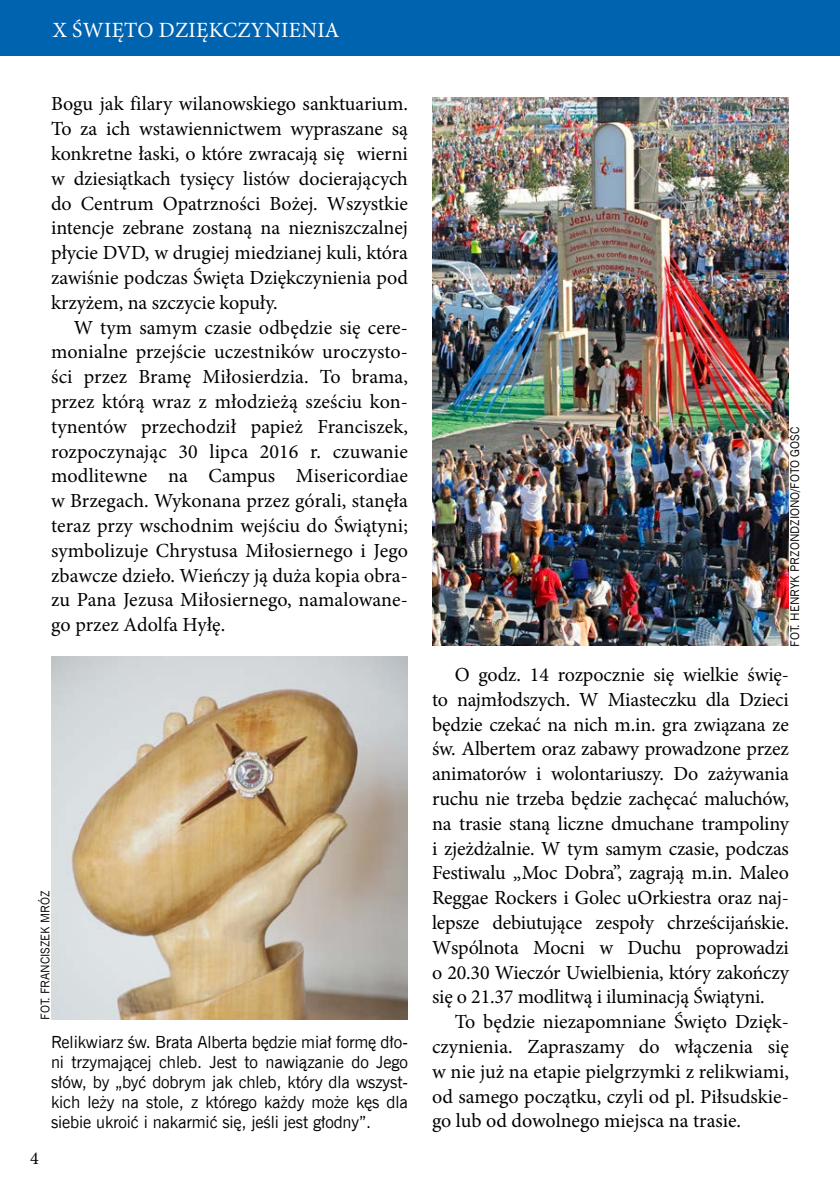
<style>
.page{position:relative;width:840px;height:1191px;background:#fff}
.page>*{position:absolute;margin:0;border:0;box-sizing:border-box;transform-origin:0 0}
.t1{font:21.8px "Minion Pro";letter-spacing:.01em;color:#fff}
.t2{font:20px/24.8px "Minion Pro";letter-spacing:-.005em;color:#000;text-align:justify}
.t3{font:18px "Minion Pro";color:#000}
.t4{font:16.8px/20.2px "News Goth EU Normal";letter-spacing:-.005em;color:#000;text-align:justify}
.t5{font:12px "News Goth EU Normal";letter-spacing:-.005em;color:#000}
</style>
<div class="page">
<div style="left:0;top:0;width:839px;height:56px;background:#0063b0"></div>
<img style="left:432px;top:98px;width:356px;height:547px">
<img style="left:51px;top:656px;width:357px;height:363px">
<p class="t1" style="left:53px;top:16px;width:288px">X Święto Dziękczynienia</p>
<p class="t2" style="left:51px;top:92px;width:358px">Bogu jak filary wilanowskiego sanktuarium.<br>To za ich wstawiennictwem wypraszane są konkretne łaski, o które zwracają się wierni w dziesiątkach tysięcy listów docierających do Centrum Opatrzności Bożej. Wszystkie intencje zebrane zostaną na niezniszczalnej płycie DVD, w drugiej miedzianej kuli, która zawiśnie podczas Święta Dziękczynienia pod krzyżem, na szczycie kopuły.</p>
<p class="t2" style="left:51px;top:315px;width:358px;text-indent:23px">W tym samym czasie odbędzie się cere&shy;monialne przejście uczestników uroczysto&shy;ści przez Bramę Miłosierdzia. To brama, przez którą wraz z młodzieżą sześciu kon&shy;tynentów przechodził papież Franciszek, rozpoczynając 30 lipca 2016 r. czuwanie modlitewne na Campus Misericordiae w Brzegach. Wykonana przez górali, stanęła teraz przy wschodnim wejściu do Świątyni; symbolizuje Chrystusa Miłosiernego i Jego zbawcze dzieło. Wieńczy ją duża kopia obra&shy;zu Pana Jezusa Miłosiernego, namalowane&shy;go przez Adolfa Hyłę.</p>
<p class="t5" style="left:38px;top:1019px;width:131px;rotate:-90deg">fot. Franciszek Mróz</p>
<p class="t3" style="left:30px;top:1146px;width:10px">4</p>
<p class="t4" style="left:51px;top:1032px;width:358px">Relikwiarz św. Brata Alberta będzie miał formę dło&shy;ni trzymającej chleb. Jest to nawiązanie do Jego słów, by „być dobrym jak chleb, który dla wszyst&shy;kich leży na stole, z którego każdy może kęs dla siebie ukroić i nakarmić się, jeśli jest głodny”.</p>
<p class="t5" style="left:787px;top:646px;width:221px;rotate:-90deg">FOT. HEN RYK PRZONDZIONO/Foto Gość</p>
<p class="t2" style="left:432px;top:662px;width:358px;text-indent:23px">O godz. 14 rozpocznie się wielkie świę&shy;to najmłodszych. W Miasteczku dla Dzieci będzie czekać na nich m.in. gra związana ze św. Albertem oraz zabawy prowadzone przez animatorów i wolontariuszy. Do zażywania ruchu nie trzeba będzie zachęcać maluchów, na trasie staną liczne dmuchane trampoliny i zjeżdżalnie. W tym samym czasie, podczas Festiwalu „Moc Dobra”, zagrają m.in. Maleo Reggae Rockers i Golec uOrkiestra oraz naj&shy;lepsze debiutujące zespoły chrześcijańskie.<br>Wspólnota Mocni w Duchu poprowadzi o 20.30 Wieczór Uwielbienia, który zakończy się o 21.37 modlitwą i iluminacją Świątyni.</p>
<p class="t2" style="left:432px;top:1009px;width:358px;text-indent:23px">To będzie niezapomniane Święto Dzięk&shy;czynienia. Zapraszamy do włączenia się w nie już na etapie pielgrzymki z relikwiami, od samego początku, czyli od pl. Piłsudskie&shy;go lub od dowolnego miejsca na trasie.</p>
</div>
